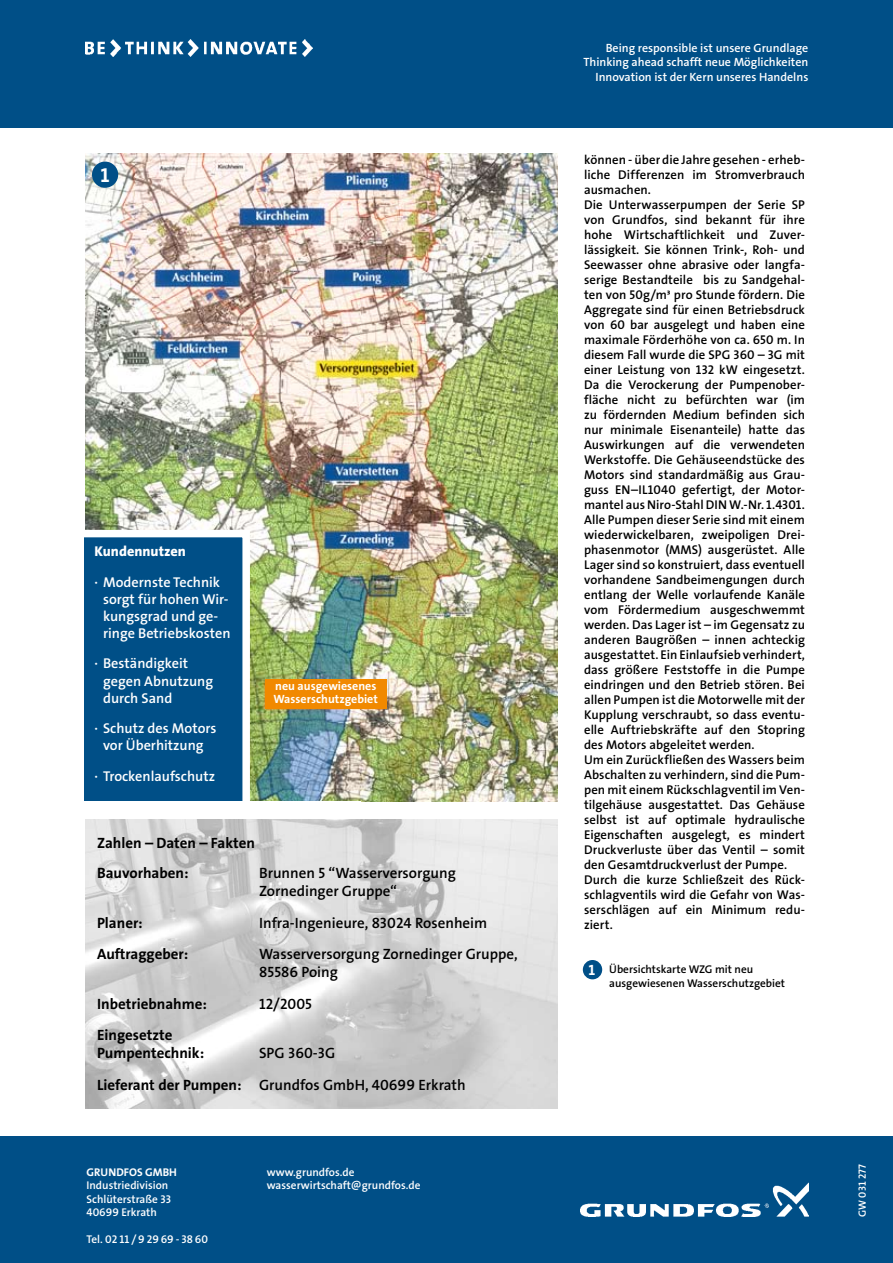
<style>
.page{position:relative;width:893px;height:1263px;background:#fff}
.page>*{position:absolute;margin:0;border:0;box-sizing:border-box;transform-origin:0 0}
.t1{font:20.25px "The Sans Grundfos 7 B";color:#fff}
.t2{font:15px/18px "The Sans Grundfos 6 SB";color:#000}
.t3{font:15px/30px "The Sans Grundfos 7 B";color:#000}
.t4{font:15px "The Sans Grundfos 7 B";color:#fff}
.t5{font:14.25px/17.1px "The Sans Grundfos 6 SB";color:#fff}
.t6{font:14.25px "The Sans Grundfos 8 XB";color:#fff}
.t7{font:12.75px/15px "The Sans Grundfos 6 SB";letter-spacing:.005em;color:#000}
.t8{font:12px/14.4px "The Sans Grundfos 6 SB";color:#fff;text-align:right}
.t9{font:12px/13.5px "The Sans Grundfos 7 B";color:#fff}
.t10{font:11.25px/13.5px "The Sans Grundfos 6 SB";color:#fff}
.t11{font:11.25px/13.5px "The Sans Grundfos 6 SB";color:#000}
.t12{font:11.25px "The Sans Grundfos 7 B";color:#fff}
.t13{font:10.5px "The Sans Grundfos 6 SB";color:#fff}
.s1{font-family:"The Sans Grundfos 7 B"}
</style>
<div class="page">
<img style="left:85px;top:819px;width:472px;height:289px">
<div style="left:0;top:0;width:893px;height:127px;background:#004f87"></div>
<div style="left:0;top:1136px;width:893px;height:127px;background:#004f87"></div>
<img style="left:85px;top:40px;width:228px;height:16px">
<img style="left:580px;top:1183px;width:228px;height:33px">
<div style="left:583px;top:960px;width:19px;height:19px;background:#004f87;border-radius:50%"></div>
<img style="left:85px;top:153px;width:472px;height:648px">
<div style="left:78px;top:534px;width:168px;height:275px;background:#004f87"></div>
<div style="left:74px;top:530px;width:176px;height:283px;border:8px solid #fff"></div>
<div style="left:27px;top:801px;width:334px;height:10px;background:#fff"></div>
<div style="left:64px;top:378px;width:20px;height:433px;background:#fff"></div>
<div style="left:265px;top:679px;width:122px;height:30px;background:#f18900"></div>
<div style="left:92px;top:162px;width:26px;height:26px;background:#004f87;border-radius:50%"></div>
<h1 class="t1" style="left:101px;top:164px;width:11px">1</h1>
<p class="t6" style="left:95px;top:543px;width:93px">Kundennutzen</p>
<p class="t5" style="left:103px;top:574px;width:129px;text-indent:-9px">· Modernste Technik sorgt für hohen Wir&shy;kungsgrad und ge&shy;ringe Betriebskosten</p>
<p class="t5" style="left:103px;top:656px;width:112px;text-indent:-9px">· Beständigkeit gegen Abnutzung durch Sand</p>
<p class="t5" style="left:95px;top:720px;width:123px;text-align:center">· Schutz des Motors vor Überhitzung</p>
<p class="t5" style="left:95px;top:768px;width:122px">· Trockenlaufschutz</p>
<p class="t9" style="left:274px;top:679px;width:106px">neu ausgewiesenes<br>Wasserschutzgebiet</p>
<p class="t3" style="left:97px;top:829px;width:160px">Zahlen – Daten – Fakten<br>Bauvorhaben:</p>
<p class="t2" style="left:259px;top:865px;width:198px">Brunnen 5 “Wasserversorgung<br>Zornedinger Gruppe“</p>
<p class="t3" style="left:97px;top:908px;width:47px">Planer:</p>
<p class="t2" style="left:259px;top:914px;width:230px">Infra-Ingenieure, 83024 Rosenheim</p>
<p class="t3" style="left:97px;top:940px;width:93px">Auftraggeber:</p>
<p class="t2" style="left:259px;top:946px;width:260px">Wasserversorgung Zornedinger Gruppe,<br>85586 Poing</p>
<p class="t3" style="left:97px;top:989px;width:111px">Inbetriebnahme:</p>
<p class="t2" style="left:259px;top:995px;width:54px">12/2005</p>
<p class="t3" style="left:97px;top:1027px;width:109px;line-height:18px">Eingesetzte<br>Pumpentechnik:</p>
<p class="t2" style="left:97px;top:1038px;width:370px;line-height:31.5px;text-indent:162px">SPG 360-3G<br><span class="s1">Lieferant der Pumpen:</span> Grundfos GmbH, 40699 Erkrath</p>
<p class="t12" style="left:87px;top:1166px;width:92px">GRUNDFOS GMBH</p>
<p class="t10" style="left:87px;top:1179px;width:86px">Industriedivision<br>Schlüterstraße 33<br>40699 Erkrath</p>
<p class="t10" style="left:87px;top:1233px;width:123px">Tel. 02 11 / 9 29 69 - 38 60</p>
<p class="t10" style="left:267px;top:1165px;width:155px">www.grundfos.de wasserwirtschaft@grundfos.de</p>
<p class="t8" style="left:583px;top:41px;width:227px">Being responsible ist unsere Grundlage<br>Thinking ahead schafft neue Möglichkeiten<br>Innovation ist der Kern unseres Handelns</p>
<p class="t7" style="left:584px;top:153px;width:222px">können - über die Jahre gesehen - erheb&shy;liche Differenzen im Stromverbrauch ausmachen.<br>Die Unterwasserpumpen der Serie SP von Grundfos, sind bekannt für ihre hohe Wirtschaftlichkeit und Zuver&shy;lässigkeit. Sie können Trink-, Roh- und Seewasser ohne abrasive oder langfa&shy;serige Bestandteile bis zu Sandgehal&shy;ten von 50g/m³ pro Stunde fördern. Die Aggregate sind für einen Betriebsdruck von 60 bar ausgelegt und haben eine maximale Förderhöhe von ca. 650 m. In diesem Fall wurde die SPG 360 – 3G mit einer Leistung von 132 kW eingesetzt.<br>Da die Verockerung der Pumpenober&shy;fläche nicht zu befürchten war (im zu fördernden Medium befinden sich nur minimale Eisenanteile) hatte das Auswirkungen auf die verwendeten Werkstoffe. Die Gehäuseendstücke des Motors sind standardmäßig aus Grau&shy;guss EN–IL1040 gefertigt, der Motor&shy;mantel aus Niro-Stahl DIN W.-Nr. 1.4301.<br>Alle Pumpen dieser Serie sind mit einem wiederwickelbaren, zweipoligen Drei&shy;phasenmotor (MMS) ausgerüstet. Alle Lager sind so konstruiert, dass eventuell vorhandene Sandbeimengungen durch entlang der Welle vorlaufende Kanäle vom Fördermedium ausgeschwemmt werden. Das Lager ist – im Gegensatz zu anderen Baugrößen – innen achteckig ausgestattet. Ein Einlaufsieb verhindert, dass größere Feststoffe in die Pumpe eindringen und den Betrieb stören. Bei allen Pumpen ist die Motorwelle mit der Kupplung verschraubt, so dass eventu&shy;elle Auftriebskräfte auf den Stopring des Motors abgeleitet werden.<br>Um ein Zurückfließen des Wassers beim Abschalten zu verhindern, sind die Pum&shy;pen mit einem Rückschlagventil im Ven&shy;tilgehäuse ausgestattet. Das Gehäuse selbst ist auf optimale hydraulische Eigenschaften ausgelegt, es mindert Druckverluste über das Ventil – somit den Gesamtdruckverlust der Pumpe.<br>Durch die kurze Schließzeit des Rück&shy;schlagventils wird die Gefahr von Was&shy;serschlägen auf ein Minimum redu&shy;ziert.</p>
<p class="t11" style="left:609px;top:963px;width:177px">Übersichtskarte WZG mit neu ausgewiesenen Wasserschutzgebiet</p>
<p class="t4" style="left:588px;top:961px;width:8px">1</p>
<p class="t13" style="left:857px;top:1217px;width:54px;rotate:-90deg">GW 031 277</p>
</div>
